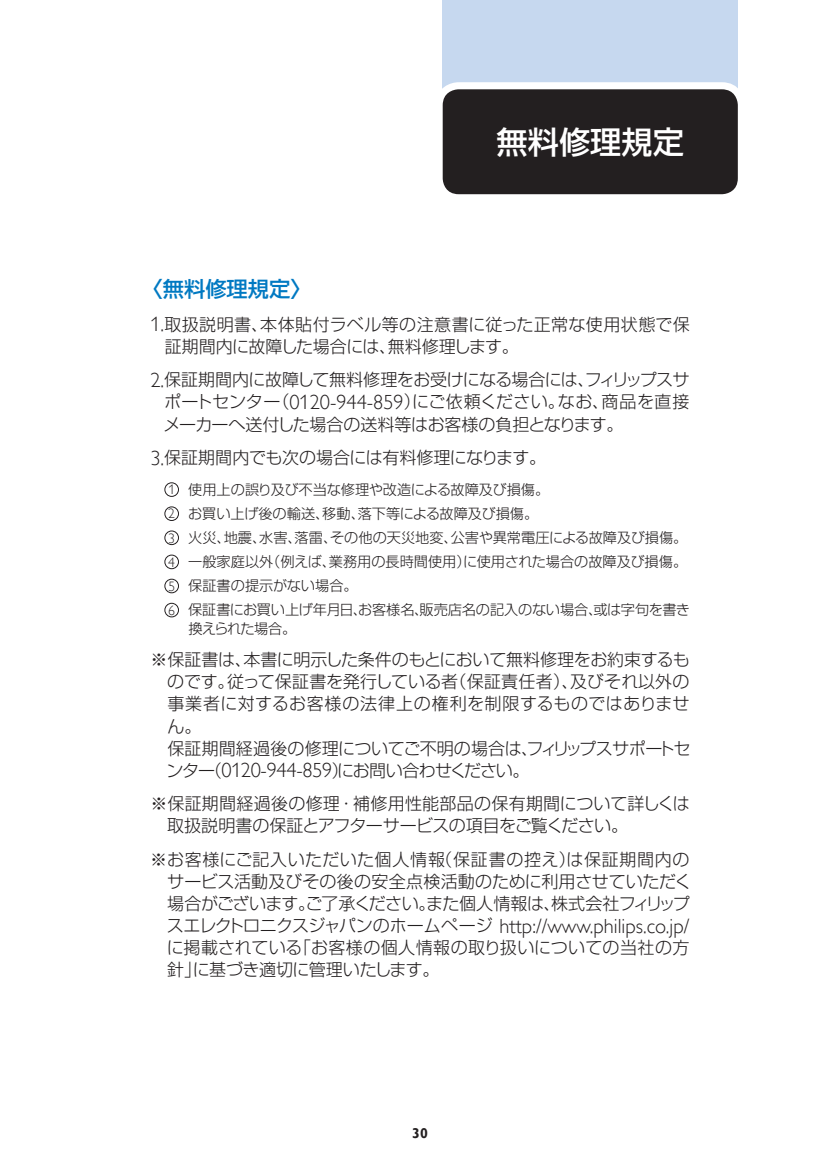
<style>
.page{position:relative;width:840px;height:1173px;background:#fff}
.page>*{position:absolute;margin:0;border:0;box-sizing:border-box;transform-origin:0 0}
.t1{font:500 31.2px "Shin Go Pro";color:#fff}
.t2{font:500 21.2px "Shin Go Pro";color:#0079c2}
.t3{font:20.4px "Gill Sans Alt One WGL Light";color:#231f20}
.t4{font:300 17px/22.2px "Shin Go Pro";letter-spacing:-.005em;color:#231f20}
.t5{font:300 14.2px/24px "Shin Go Pro";letter-spacing:-.005em;color:#231f20}
.t6{font:300 14.2px "Shin Go Pro";letter-spacing:-.05em;color:#231f20}
.t7{font:700 14.2px "Gill Sans Alt One WGL";color:#231f20}
.s1{font-family:"Gill Sans Alt One WGL Light";font-weight:400;font-size:20.4px}
.s2{font-family:"Gill Sans Alt One WGL Light";font-weight:400;font-size:13.6px}
.s3{font-family:"Shin Go Pro";font-weight:300;font-size:17px}
</style>
<div class="page">
<div style="left:164px;top:482px;width:15px;height:15px;border:1px solid #231f20;border-radius:50%"></div>
<div style="left:164px;top:506px;width:15px;height:15px;border:1px solid #231f20;border-radius:50%"></div>
<div style="left:164px;top:531px;width:15px;height:14px;border:1px solid #231f20;border-radius:50%"></div>
<div style="left:164px;top:555px;width:15px;height:14px;border:1px solid #231f20;border-radius:50%"></div>
<div style="left:164px;top:579px;width:15px;height:14px;border:1px solid #231f20;border-radius:50%"></div>
<div style="left:164px;top:603px;width:15px;height:14px;border:1px solid #231f20;border-radius:50%"></div>
<div style="left:442px;top:0;width:295px;height:147px;background:#c6d8ef"></div>
<div style="left:439px;top:86px;width:302px;height:112px;background:#231f20;border-radius:20px"></div>
<div style="left:435px;top:82px;width:309px;height:119px;border:7px solid #fff;border-radius:20px"></div>
<h1 class="t1" style="left:496px;top:116px;width:189px">無料修理規定</h1>
<p class="t2" style="left:141px;top:271px;width:172px">〈無料修理規定〉</p>
<p class="t4" style="left:165px;top:311px;width:526px;text-indent:-14px"><span class="s1">1.</span>取扱説明書、本体貼付ラベル等の注意書に従った正常な使用状態で保証期間内に故障した場合には、無料修理します。</p>
<p class="t4" style="left:163px;top:367px;width:527px;text-align:justify;text-indent:-13px"><span class="s1">2.</span>保証期間内に故障して無料修理をお受けになる場合には、フィリップスサポートセンター（<span class="s1">0120-944-859</span>）にご依頼ください。なお、商品を直接メーカーへ送付した場合の送料等はお客様の負担となります。</p>
<p class="t4" style="left:150px;top:444px;width:397px"><span class="s1">3.</span>保証期間内でも次の場合には有料修理になります。</p>
<p class="t5" style="left:168px;top:476px;width:523px"><span class="s2">1</span> 使用上の誤り及び不当な修理や改造による故障及び損傷。<br><span class="s2">2</span> お買い上げ後の輸送、移動、落下等による故障及び損傷。<br><span class="s2">3</span> 火災、地震、水害、落雷、その他の天災地変、公害や異常電圧による故障及び損傷。<span class="s2">4</span> 一般家庭以外（例えば、業務用の長時間使用）に使用された場合の故障及び損傷。<span class="s2">5</span> 保証書の提示がない場合。<br><span class="s2">6</span> 保証書にお買い上げ年月日、お客様名、販売店名の記入のない場合、或は字句を書き</p>
<p class="t6" style="left:188px;top:617px;width:109px">換えられた場合。</p>
<p class="t4" style="left:166px;top:646px;width:525px;text-indent:-16px">※保証書は、本書に明示した条件のもとにおいて無料修理をお約束するものです。従って保証書を発行している者（保証責任者）、及びそれ以外の事業者に対するお客様の法律上の権利を制限するものではありません。<br>保証期間経過後の修理についてご不明の場合は、フィリップスサポートセンター（<span class="s1">0120-944-859</span>）にお問い合わせください。</p>
<p class="t4" style="left:167px;top:790px;width:523px;text-indent:-17px">※保証期間経過後の修理・補修用性能部品の保有期間について詳しくは取扱説明書の保証とアフターサービスの項目をご覧ください。</p>
<p class="t4" style="left:167px;top:846px;width:525px;text-align:justify;text-indent:-17px">※お客様にご記入いただいた個人情報（保証書の控え）は保証期間内のサービス活動及びその後の安全点検活動のために利用させていただく場合がございます。ご了承ください。また個人情報は、株式会社フィリップ</p>
<p class="t3" style="left:167px;top:912px;width:524px"><span class="s3">スエレクトロニクスジャパンのホームページ</span> http://www.philips.co.jp/</p>
<p class="t4" style="left:167px;top:934px;width:524px">に掲載されている「お客様の個人情報の取り扱いについての当社の方針」に基づき適切に管理いたします。</p>
<p class="t7" style="left:412px;top:1123px;width:17px">30</p>
</div>
